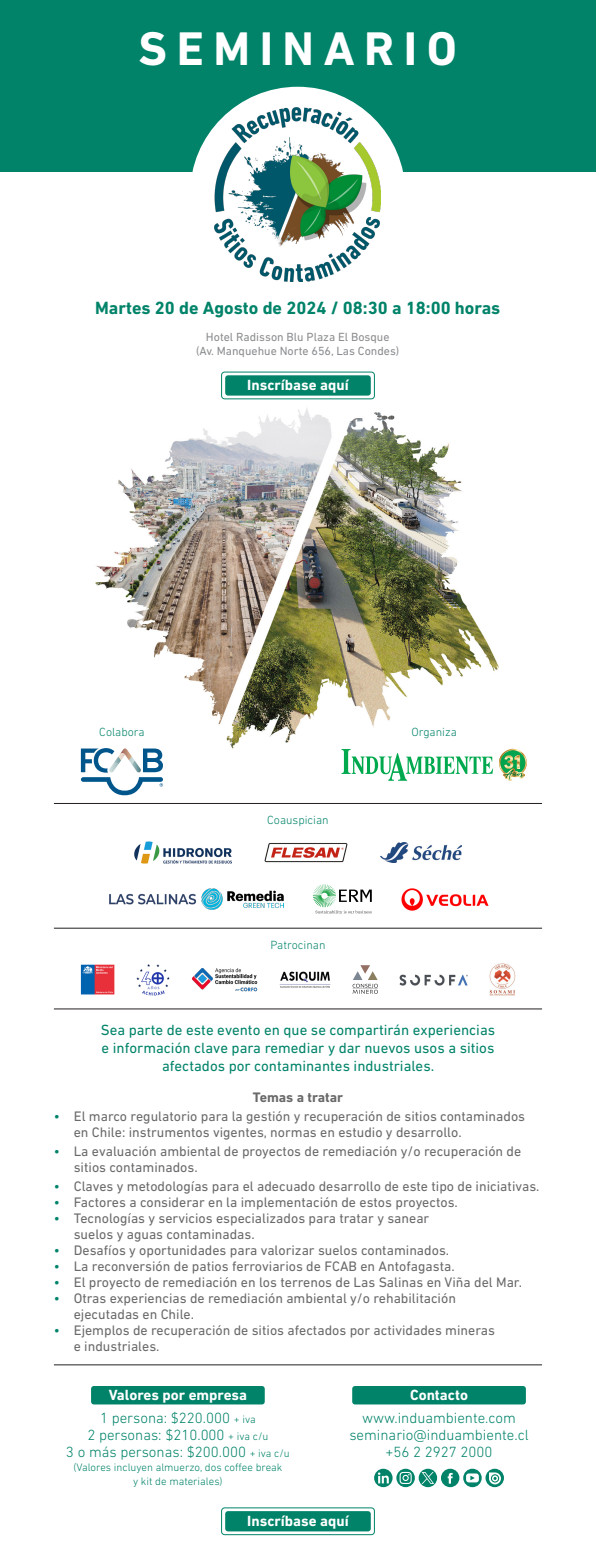
<style>
.page{position:relative;width:596px;height:1560px;background:#fff}
.page>*{position:absolute;margin:0;border:0;box-sizing:border-box;transform-origin:0 0}
._1-Introduccion{font:700 48px "DIN Next LT Pro";letter-spacing:.2em;color:#fff}
._1-Introduccion-2{font:700 18px "DIN Next LT Pro";color:#008369}
._1-Introduccion-3{font:15px/18px "DIN Next LT Pro";color:#008369;text-align:center}
._2-Texto_Programa{font:300 15px "DIN Next LT Pro";color:#008369}
._1-Introduccion-4{font:700 15px "DIN Next LT Pro";color:#fff}
._5-Francesa_temas{font:14px/16px "DIN Next LT Pro";color:#69696c}
._5-Francesa_temas-2{font:700 14px "DIN Next LT Pro";color:#69696c}
.t1{font:12px "DIN Next LT Pro";color:#8a8c8f}
._1-Introduccion-5{font:300 12px "DIN Next LT Pro";color:#008369}
._1-Introduccion-6{font:300 11px "DIN Next LT Pro";color:#008369}
.s1{color:#008369}
.s2{font-size:11px}
</style>
<div class="page">
<img style="left:95px;top:408px;width:404px;height:341px">
<svg style="left:341px;top:748px;width:185px;height:33px"></svg>
<div style="left:514px;top:754px;width:6px;height:14px;background:#00a34e"></div>
<div style="left:514px;top:755px;width:6px;height:14px;background:#e6cb8e;opacity:.75"></div>
<svg style="left:81px;top:748px;width:82px;height:47px"></svg>
<div style="left:0;top:0;width:595px;height:171px;background:#008369"></div>
<div style="left:190px;top:87px;width:215px;height:215px;background:#fff;border-radius:50%"></div>
<div style="left:352px;top:1385px;width:173px;height:19px;background:#008369;border-radius:3px"></div>
<div style="left:91px;top:1385px;width:173px;height:19px;background:#008369;border-radius:3px"></div>
<hr style="left:54px;top:1364px;width:487px;height:1px;background:#231f20">
<img style="left:215px;top:108px;width:165px;height:173px">
<svg style="left:374px;top:1468px;width:129px;height:18px"></svg>
<div style="left:225px;top:1510px;width:145px;height:21px;background:#008369;border-radius:3px"></div>
<div style="left:221px;top:1506px;width:153px;height:28px;border:1px solid #008369;border-radius:3px"></div>
<div style="left:225px;top:375px;width:145px;height:20px;background:#008369;border-radius:3px"></div>
<div style="left:221px;top:371px;width:153px;height:28px;border:1px solid #008369;border-radius:3px"></div>
<hr style="left:54px;top:927px;width:487px;height:1px;background:#231f20">
<hr style="left:54px;top:1008px;width:487px;height:1px;background:#231f20">
<hr style="left:54px;top:803px;width:487px;height:1px;background:#231f20">
<img style="left:380px;top:842px;width:81px;height:20px">
<img style="left:265px;top:843px;width:82px;height:20px">
<img style="left:134px;top:841px;width:98px;height:23px">
<img style="left:109px;top:893px;width:88px;height:12px">
<img style="left:202px;top:888px;width:81px;height:21px">
<svg style="left:313px;top:884px;width:58px;height:29px"></svg>
<img style="left:401px;top:888px;width:86px;height:22px">
<img style="left:489px;top:963px;width:25px;height:32px">
<svg style="left:352px;top:965px;width:25px;height:28px"></svg>
<img style="left:399px;top:974px;width:68px;height:10px">
<img style="left:279px;top:971px;width:51px;height:16px">
<img style="left:137px;top:964px;width:32px;height:31px">
<img style="left:191px;top:968px;width:66px;height:23px">
<img style="left:81px;top:964px;width:34px;height:30px">
<p class="_1-Introduccion" style="left:138px;top:21px;width:320px">SEMINARIO</p>
<p class="_1-Introduccion-2" style="left:95px;top:297px;width:406px">Martes 20 de Agosto de 2024 / 08:30 a 18:00 horas</p>
<p class="t1" style="left:206px;top:330px;width:185px">Hotel Radisson Blu Plaza El Bosque</p>
<p class="t1" style="left:196px;top:344px;width:205px">(Av. Manquehue Norte 656, Las Condes)</p>
<p class="_1-Introduccion-4" style="left:247px;top:376px;width:103px">Inscríbase aquí</p>
<p class="_1-Introduccion-5" style="left:99px;top:724px;width:47px">Colabora</p>
<p class="_1-Introduccion-5" style="left:411px;top:724px;width:47px">Organiza</p>
<p class="_1-Introduccion-5" style="left:267px;top:812px;width:63px">Coauspician</p>
<p class="_1-Introduccion-5" style="left:270px;top:937px;width:56px">Patrocinan</p>
<p class="_1-Introduccion-3" style="left:101px;top:1020px;width:395px">Sea parte de este evento en que se compartirán experiencias e información clave para remediar y dar nuevos usos a sitios afectados por contaminantes industriales.</p>
<p class="_5-Francesa_temas-2" style="left:253px;top:1089px;width:92px">Temas a tratar</p>
<p class="_5-Francesa_temas" style="left:74px;top:1108px;width:452px;text-indent:-20px"><span class="s1">•</span> El marco regulatorio para la gestión y recuperación de sitios contaminados en Chile: instrumentos vigentes, normas en estudio y desarrollo.</p>
<p class="_5-Francesa_temas" style="left:74px;top:1142px;width:448px;text-indent:-20px"><span class="s1">•</span> La evaluación ambiental de proyectos de remediación y/o recuperación de sitios contaminados.</p>
<p class="_5-Francesa_temas" style="left:54px;top:1177px;width:487px"><span class="s1">•</span> Claves y metodologías para el adecuado desarrollo de este tipo de iniciativas.</p>
<p class="_5-Francesa_temas" style="left:54px;top:1193px;width:405px"><span class="s1">•</span> Factores a considerar en la implementación de estos proyectos.</p>
<p class="_5-Francesa_temas" style="left:74px;top:1209px;width:357px;text-indent:-20px"><span class="s1">•</span> Tecnologías y servicios especializados para tratar y sanear suelos y aguas contaminadas.</p>
<p class="_5-Francesa_temas" style="left:54px;top:1241px;width:396px"><span class="s1">•</span> Desafíos y oportunidades para valorizar suelos contaminados.</p>
<p class="_5-Francesa_temas" style="left:54px;top:1257px;width:402px"><span class="s1">•</span> La reconversión de patios ferroviarios de FCAB en Antofagasta.</p>
<p class="_5-Francesa_temas" style="left:54px;top:1273px;width:469px"><span class="s1">•</span> El proyecto de remediación en los terrenos de Las Salinas en Viña del Mar.</p>
<p class="_5-Francesa_temas" style="left:74px;top:1289px;width:383px;text-indent:-20px"><span class="s1">•</span> Otras experiencias de remediación ambiental y/o rehabilitación ejecutadas en Chile.</p>
<p class="_5-Francesa_temas" style="left:74px;top:1321px;width:422px;text-indent:-20px"><span class="s1">•</span> Ejemplos de recuperación de sitios afectados por actividades mineras e industriales.</p>
<p class="_1-Introduccion-4" style="left:109px;top:1386px;width:140px">Valores por empresa</p>
<p class="_2-Texto_Programa" style="left:100px;top:1408px;width:157px">1 persona: $220.000 <span class="s2">+ iva</span></p>
<p class="_2-Texto_Programa" style="left:87px;top:1425px;width:182px">2 personas: $210.000 <span class="s2">+ iva c/u</span></p>
<p class="_2-Texto_Programa" style="left:66px;top:1442px;width:225px">3 o más personas: $200.000 <span class="s2">+ iva c/u</span></p>
<p class="_1-Introduccion-6" style="left:73px;top:1460px;width:210px">(Valores incluyen almuerzo, dos coffee break</p>
<p class="_1-Introduccion-6" style="left:133px;top:1474px;width:91px">y kit de materiales)</p>
<p class="_1-Introduccion-4" style="left:410px;top:1386px;width:59px">Contacto</p>
<p class="_2-Texto_Programa" style="left:362px;top:1408px;width:155px">www.induambiente.com</p>
<p class="_2-Texto_Programa" style="left:349px;top:1425px;width:181px">seminario@induambiente.cl</p>
<p class="_2-Texto_Programa" style="left:385px;top:1442px;width:108px">+56 2 2927 2000</p>
<p class="_1-Introduccion-4" style="left:247px;top:1511px;width:103px">Inscríbase aquí</p>
</div>
